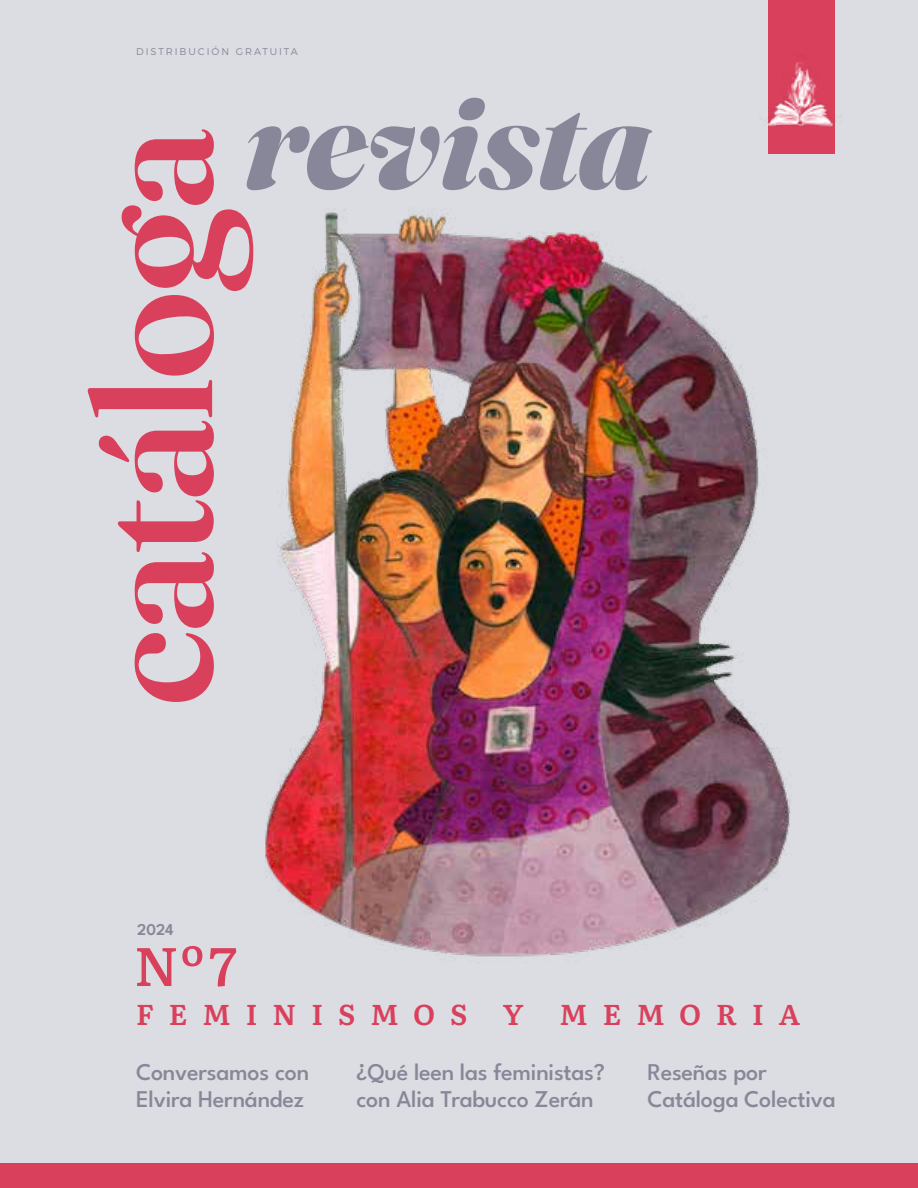
<style>
.page{position:relative;width:918px;height:1188px;background:#dcdde2}
.page>*{position:absolute;margin:0;border:0;box-sizing:border-box;transform-origin:0 0}
.t1{font:500 54px "Literata";color:#d9405c}
.t2{font:600 28.65px "Literata";letter-spacing:.52em;color:#d9405c}
.t3{font:500 24px/27px "League Spartan";letter-spacing:-.01em;color:#878799}
.t4{font:600 16.5px "League Spartan";color:#878799}
.t5{font:9.75px "Trueno Lt";letter-spacing:.2em;color:#878799}
</style>
<div class="page">
<div style="left:0;top:1163px;width:918px;height:25px;background:#d9405c"></div>
<div style="left:768px;top:0;width:66px;height:153px;background:#d9405c"></div>
<img style="left:768px;top:55px;width:67px;height:77px">
<svg style="left:88px;top:98px;width:564px;height:593px"></svg>
<img style="left:146px;top:161px;width:645px;height:796px">
<p class="t5" style="left:136px;top:46px;width:163px">DISTRIBUCIÓN GRATUITA</p>
<p class="t4" style="left:137px;top:918px;width:38px">2024</p>
<h1 class="t1" style="left:134px;top:925px;width:105px">Nº7</h1>
<p class="t2" style="left:136px;top:992px;width:666px">FEMINISMOS Y MEMORIA</p>
<p class="t3" style="left:357px;top:1056px;width:250px">¿Qué leen las feministas? con Alia Trabucco Zerán</p>
<p class="t3" style="left:136px;top:1056px;width:175px">Conversamos con<br>Elvira Hernández</p>
<p class="t3" style="left:647px;top:1056px;width:190px">Reseñas por<br>Catáloga Colectiva</p>
</div>
